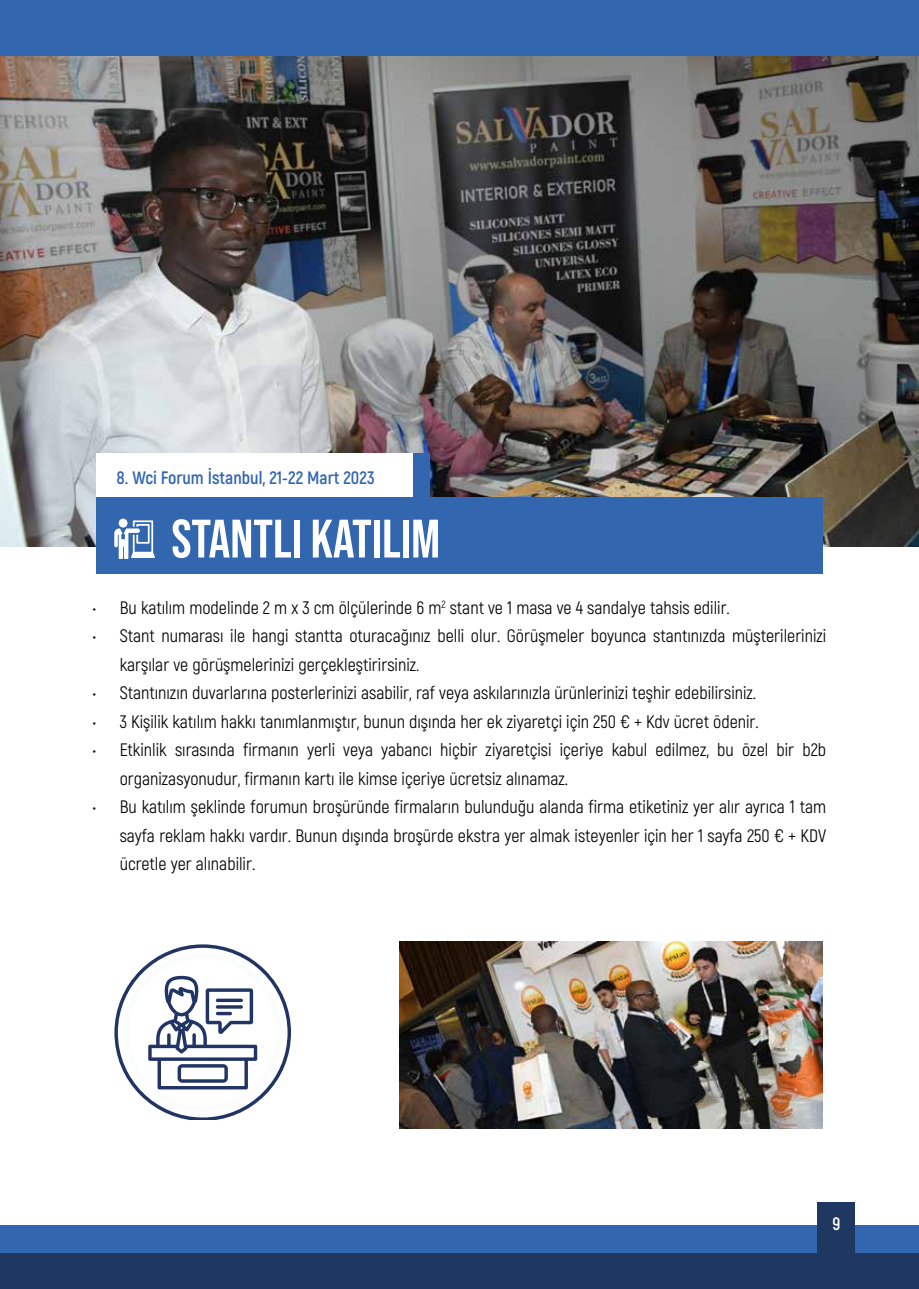
<style>
.page{position:relative;width:919px;height:1289px;background:#fff}
.page>*{position:absolute;margin:0;border:0;box-sizing:border-box;transform-origin:0 0}
.t1{font:700 54px "Bebas Neue Pro";color:#fff}
.t2{font:18px/28.5px "Akrobat";color:#020203}
.t3{font:700 18px "Akrobat";color:#3266af}
.t4{font:700 18px "Akrobat";color:#fff}
</style>
<div class="page">
<div style="left:0;top:1225px;width:918px;height:28px;background:#3266af"></div>
<div style="left:0;top:1253px;width:918px;height:35px;background:#1e3862"></div>
<div style="left:817px;top:1202px;width:38px;height:69px;background:#1e3862"></div>
<div style="left:0;top:0;width:918px;height:216px;background:#3266af"></div>
<img style="left:0;top:56px;width:918px;height:491px">
<div style="left:96px;top:497px;width:726px;height:77px;background:#3266af"></div>
<div style="left:96px;top:453px;width:324px;height:44px;background:#fff"></div>
<div style="left:413px;top:453px;width:16px;height:44px;background:#3266af"></div>
<svg style="left:114px;top:518px;width:40px;height:40px"></svg>
<svg style="left:114px;top:944px;width:177px;height:175px"></svg>
<img style="left:399px;top:941px;width:423px;height:187px">
<p class="t3" style="left:117px;top:466px;width:259px">8. Wci Forum İstanbul, 21-22 Mart 2023</p>
<h1 class="t1" style="left:171px;top:508px;width:270px">STANTLI KATILIM</h1>
<p class="t2" style="left:93px;top:593px;width:638px">• Bu katılım modelinde 2 m x 3 cm ölçülerinde 6 m<sup>2</sup> stant ve 1 masa ve 4 sandalye tahsis edilir.</p>
<p class="t2" style="left:120px;top:621px;width:708px;text-indent:-27px">• Stant numarası ile hangi stantta oturacağınız belli olur. Görüşmeler boyunca stantınızda müşterilerinizi karşılar ve görüşmelerinizi gerçekleştirirsiniz.</p>
<p class="t2" style="left:93px;top:678px;width:665px">• Stantınızın duvarlarına posterlerinizi asabilir, raf veya askılarınızla ürünlerinizi teşhir edebilirsiniz.</p>
<p class="t2" style="left:93px;top:707px;width:667px">• 3 Kişilik katılım hakkı tanımlanmıştır, bunun dışında her ek ziyaretçi için 250 € + Kdv ücret ödenir.</p>
<p class="t2" style="left:120px;top:735px;width:708px;text-indent:-27px">• Etkinlik sırasında firmanın yerli veya yabancı hiçbir ziyaretçisi içeriye kabul edilmez, bu özel bir b2b organizasyonudur, firmanın kartı ile kimse içeriye ücretsiz alınamaz.</p>
<p class="t2" style="left:120px;top:792px;width:708px;text-align:justify;text-indent:-27px">• Bu katılım şeklinde forumun broşüründe firmaların bulunduğu alanda firma etiketiniz yer alır ayrıca 1 tam sayfa reklam hakkı vardır. Bunun dışında broşürde ekstra yer almak isteyenler için her 1 sayfa 250 € + KDV ücretle yer alınabilir.</p>
<p class="t4" style="left:832px;top:1212px;width:10px">9</p>
</div>
